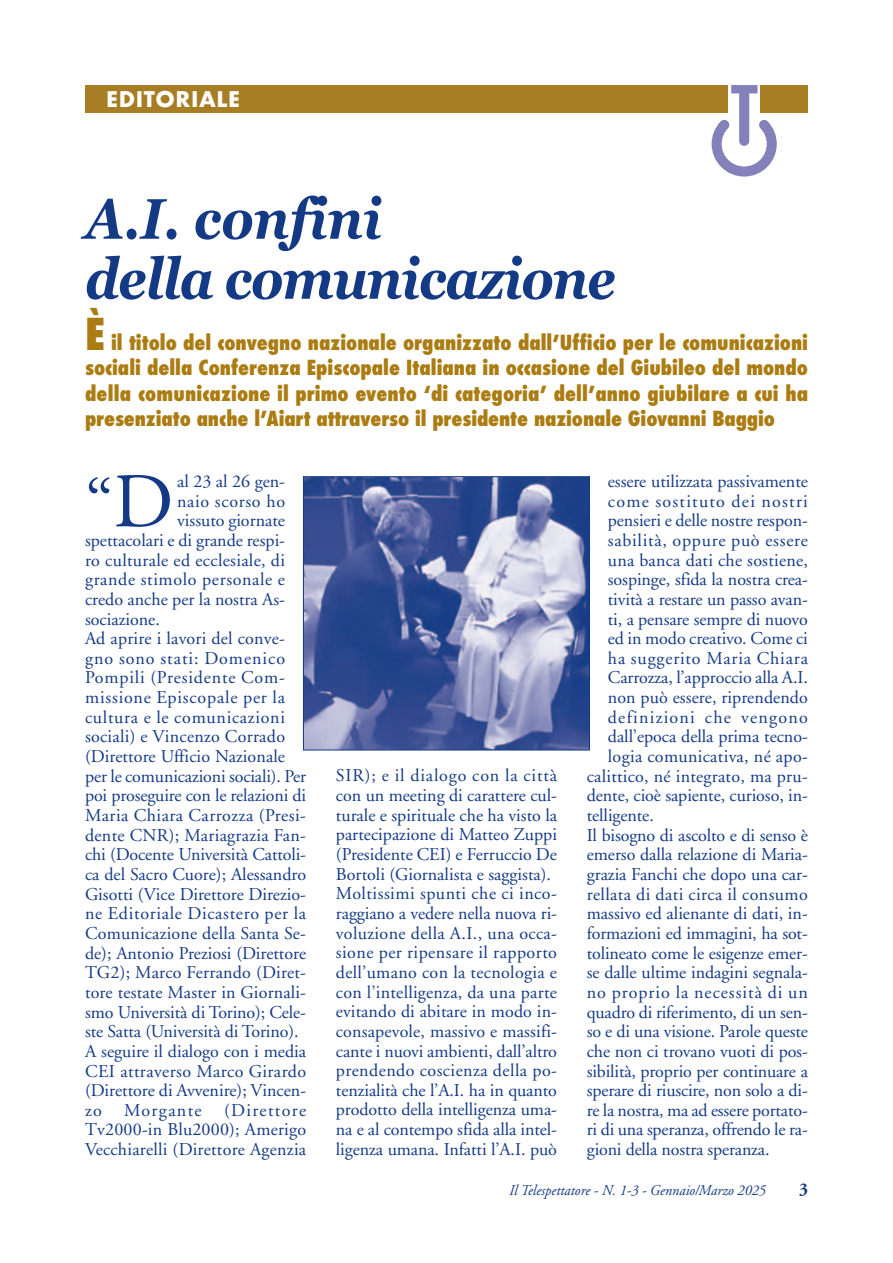
<style>
.page{position:relative;width:893px;height:1263px;background:#fff}
.page>*{position:absolute;margin:0;border:0;box-sizing:border-box;transform-origin:0 0}
.t1{font:69.6px "Adobe Garamond";color:#143a85}
.t2{font:italic 700 57px/60px "Georgia";letter-spacing:-.02em;color:#143a85;scale:.9 1}
.t3{font:700 21px "Futura";letter-spacing:.025em;color:#fff}
.t4{font:800 condensed 20.25px/25.5px "Futura";letter-spacing:-.005em;color:#ab7c11;text-align:justify}
.t5{font:18px/19.6px "Adobe Garamond";color:#143a85}
.t6{font:18px "Adobe Garamond";letter-spacing:.04em;color:#143a85}
.t7{font:18px "Adobe Garamond";letter-spacing:.02em;color:#143a85}
.t8{font:18px "Adobe Garamond";letter-spacing:.045em;color:#143a85}
.t9{font:18px "Adobe Garamond";letter-spacing:.055em;color:#143a85}
.t10{font:18px "Adobe Garamond";letter-spacing:.07em;color:#143a85}
.t11{font:18px "Adobe Garamond";letter-spacing:.03em;color:#143a85}
.t12{font:18px "Adobe Garamond";letter-spacing:.025em;color:#143a85}
.t13{font:18px "Adobe Garamond";letter-spacing:.035em;color:#143a85}
.t14{font:18px "Adobe Garamond";letter-spacing:.075em;color:#143a85}
.t15{font:700 18px "Adobe Garamond";color:#143a85;scale:.95 1}
.t16{font:italic 15px "Adobe Garamond";color:#143a85;scale:.95 1}
.s1{font-size:42.75px}
.s2{font-size:77.25px}
</style>
<div class="page">
<svg style="left:712px;top:85px;width:65px;height:92px"></svg>
<div style="left:85px;top:85px;width:643px;height:27px;background:#a77e23"></div>
<div style="left:761px;top:85px;width:47px;height:27px;background:#a77e23"></div>
<img style="left:305px;top:478px;width:283px;height:270px">
<div style="left:303px;top:476px;width:287px;height:274px;border:1px solid #143a85"></div>
<p class="t3" style="left:106px;top:89px;width:135px">EDITORIALE</p>
<h2 class="t2" style="left:85px;top:193px;width:591px">A.I. confini<br>della comunicazione</h2>
<p class="t4" style="left:85px;top:329px;width:724px"><span class="s1">»</span> il titolo del convegno nazionale organizzato dallíUfficio per le comunicazioni sociali della Conferenza Episcopale Italiana in occasione del Giubileo del mondo della comunicazione il primo evento ëdi categoriaí dellíanno giubilare a cui ha presenziato anche líAiart attraverso il presidente nazionale Giovanni Baggio</p>
<h1 class="t1" style="left:85px;top:476px;width:90px">“<span class="s2">D</span></h1>
<p class="t5" style="left:177px;top:473px;width:109px">al 23 al 26 gen-</p>
<p class="t6" style="left:177px;top:494px;width:109px">naio scorso ho</p>
<p class="t5" style="left:177px;top:512px;width:109px">vissuto giornate</p>
<p class="t5" style="left:85px;top:532px;width:202px">spettacolari e di grande respi-</p>
<p class="t7" style="left:85px;top:553px;width:202px">ro culturale ed ecclesiale, di</p>
<p class="t13" style="left:85px;top:572px;width:202px">grande stimolo personale e</p>
<p class="t5" style="left:85px;top:591px;width:202px">credo anche per la nostra As-</p>
<p class="t5" style="left:85px;top:611px;width:76px">sociazione.</p>
<p class="t5" style="left:85px;top:630px;width:201px">Ad aprire i lavori del conve-</p>
<p class="t9" style="left:85px;top:651px;width:202px">gno sono stati: Domenico</p>
<p class="t8" style="left:85px;top:671px;width:201px">Pompili (Presidente Com-</p>
<p class="t8" style="left:85px;top:690px;width:202px">missione Episcopale per la</p>
<p class="t6" style="left:85px;top:710px;width:202px">cultura e le comunicazioni</p>
<p class="t5" style="left:85px;top:729px;width:202px">sociali) e Vincenzo Corrado</p>
<p class="t5" style="left:85px;top:748px;width:202px">(Direttore Ufficio Nazionale</p>
<p class="t5" style="left:85px;top:768px;width:223px">per le comunicazioni sociali). Per</p>
<p class="t5" style="left:85px;top:787px;width:223px">poi proseguire con le relazioni di</p>
<p class="t11" style="left:85px;top:808px;width:222px">Maria Chiara Carrozza (Presi-</p>
<p class="t5" style="left:85px;top:827px;width:222px">dente CNR); Mariagrazia Fan-</p>
<p class="t5" style="left:85px;top:846px;width:222px">chi (Docente Università Cattoli-</p>
<p class="t5" style="left:85px;top:866px;width:223px">ca del Sacro Cuore); Alessandro</p>
<p class="t5" style="left:85px;top:886px;width:222px">Gisotti (Vice Direttore Direzio-</p>
<p class="t6" style="left:85px;top:906px;width:223px">ne Editoriale Dicastero per la</p>
<p class="t5" style="left:85px;top:925px;width:222px">Comunicazione della Santa Se-</p>
<p class="t5" style="left:85px;top:945px;width:223px">de); Antonio Preziosi (Direttore</p>
<p class="t5" style="left:85px;top:964px;width:222px">TG2); Marco Ferrando (Diret-</p>
<p class="t5" style="left:85px;top:984px;width:222px">tore testate Master in Giornali-</p>
<p class="t5" style="left:85px;top:1004px;width:222px">smo Università di Torino); Cele-</p>
<p class="t5" style="left:85px;top:1023px;width:215px">ste Satta (Università di Torino).</p>
<p class="t5" style="left:85px;top:1043px;width:223px">A seguire il dialogo con i media</p>
<p class="t12" style="left:85px;top:1064px;width:223px">CEI attraverso Marco Girardo</p>
<p class="t5" style="left:85px;top:1082px;width:223px">(Direttore di Avvenire); Vincen-</p>
<p class="t14" style="left:85px;top:1103px;width:223px">zo Morgante (Direttore</p>
<p class="t5" style="left:85px;top:1122px;width:223px">Tv2000-in Blu2000); Amerigo</p>
<p class="t5" style="left:85px;top:1141px;width:223px">Vecchiarelli (Direttore Agenzia</p>
<p class="t5" style="left:336px;top:767px;width:223px">SIR); e il dialogo con la città con un meeting di carattere cul&shy;turale e spirituale che ha visto la partecipazione di Matteo Zuppi (Presidente CEI) e Ferruccio De<br>Bortoli (Giornalista e saggista).<br>Moltissimi spunti che ci inco&shy;raggiano a vedere nella nuova ri&shy;voluzione della A.I., una occa&shy;sione per ripensare il rapporto dell’umano con la tecnologia e con l’intelligenza, da una parte evitando di abitare in modo in&shy;consapevole, massivo e massifi&shy;cante i nuovi ambienti, dall’altro prendendo coscienza della po&shy;tenzialità che l’A.I. ha in quanto prodotto della intelligenza uma&shy;na e al contempo sfida alla intel&shy;ligenza umana. Infatti l’A.I. può</p>
<p class="t5" style="left:608px;top:473px;width:202px">essere utilizzata passivamente</p>
<p class="t10" style="left:608px;top:494px;width:202px">come sostituto dei nostri</p>
<p class="t5" style="left:608px;top:512px;width:201px">pensieri e delle nostre respon-</p>
<p class="t6" style="left:608px;top:533px;width:202px">sabilità, oppure può essere</p>
<p class="t5" style="left:608px;top:552px;width:202px">una banca dati che sostiene,</p>
<p class="t5" style="left:608px;top:571px;width:201px">sospinge, sfida la nostra crea-</p>
<p class="t5" style="left:608px;top:591px;width:201px">tività a restare un passo avan-</p>
<p class="t5" style="left:608px;top:611px;width:202px">ti, a pensare sempre di nuovo</p>
<p class="t5" style="left:608px;top:630px;width:202px">ed in modo creativo. Come ci</p>
<p class="t8" style="left:608px;top:651px;width:202px">ha suggerito Maria Chiara</p>
<p class="t5" style="left:608px;top:670px;width:202px">Carrozza, l’approccio alla A.I.</p>
<p class="t5" style="left:608px;top:689px;width:202px">non può essere, riprendendo</p>
<p class="t10" style="left:608px;top:710px;width:202px">definizioni che vengono</p>
<p class="t5" style="left:608px;top:729px;width:201px">dall’epoca della prima tecno-</p>
<p class="t7" style="left:608px;top:749px;width:201px">logia comunicativa, né apo-</p>
<p class="t5" style="left:587px;top:768px;width:223px">calittico, né integrato, ma pru-</p>
<p class="t5" style="left:587px;top:787px;width:223px">dente, cioè sapiente, curioso, in-</p>
<p class="t5" style="left:587px;top:807px;width:69px">telligente.</p>
<p class="t5" style="left:587px;top:827px;width:223px">Il bisogno di ascolto e di senso è</p>
<p class="t5" style="left:587px;top:846px;width:222px">emerso dalla relazione di Maria-</p>
<p class="t5" style="left:587px;top:866px;width:222px">grazia Fanchi che dopo una car-</p>
<p class="t7" style="left:587px;top:887px;width:223px">rellata di dati circa il consumo</p>
<p class="t5" style="left:587px;top:905px;width:222px">massivo ed alienante di dati, in-</p>
<p class="t5" style="left:587px;top:925px;width:222px">formazioni ed immagini, ha sot-</p>
<p class="t5" style="left:587px;top:945px;width:222px">tolineato come le esigenze emer-</p>
<p class="t5" style="left:587px;top:964px;width:222px">se dalle ultime indagini segnala-</p>
<p class="t9" style="left:587px;top:985px;width:223px">no proprio la necessità di un</p>
<p class="t5" style="left:587px;top:1004px;width:222px">quadro di riferimento, di un sen-</p>
<p class="t5" style="left:587px;top:1023px;width:223px">so e di una visione. Parole queste</p>
<p class="t5" style="left:587px;top:1043px;width:222px">che non ci trovano vuoti di pos-</p>
<p class="t5" style="left:587px;top:1063px;width:223px">sibilità, proprio per continuare a</p>
<p class="t5" style="left:587px;top:1082px;width:222px">sperare di riuscire, non solo a di-</p>
<p class="t5" style="left:587px;top:1102px;width:222px">re la nostra, ma ad essere portato-</p>
<p class="t5" style="left:587px;top:1122px;width:222px">ri di una speranza, offrendo le ra-</p>
<p class="t5" style="left:587px;top:1141px;width:184px">gioni della nostra speranza.</p>
<p class="t16" style="left:509px;top:1184px;width:272px">Il Telespettatore - N. 1-3 - Gennaio/Marzo 2025</p>
<p class="t15" style="left:799px;top:1182px;width:11px">3</p>
</div>
